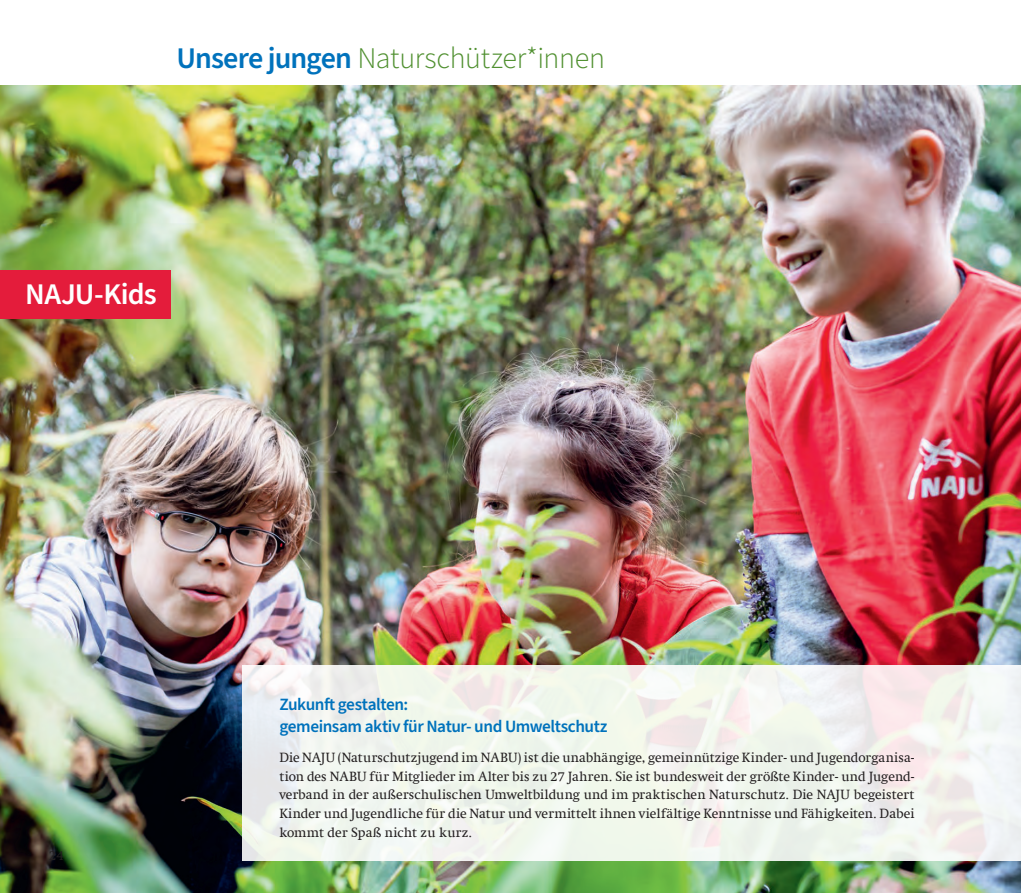
<style>
.page{position:relative;width:1021px;height:893px;background:#fff}
.page>*{position:absolute;margin:0;border:0;box-sizing:border-box;transform-origin:0 0}
.t1{font:300 30px "Source Sans Pro";letter-spacing:-.01em;color:#509030}
.t2{font:600 30px "Source Sans Pro";letter-spacing:-.025em;color:#fff}
.t3{font:600 17.25px/21.8px "Source Sans Pro";letter-spacing:-.025em;color:#0072bc}
.t4{font:13.5px/18.8px "Swift Com";letter-spacing:.01em;color:#231f20;text-align:justify}
.s1{font-weight:600;color:#0072bc}
</style>
<div class="page">
<img style="left:0;top:85px;width:1020px;height:808px">
<svg style="left:242px;top:665px;width:778px;height:195px;fill:#f1f6eb"></svg>
<div style="left:0;top:270px;width:170px;height:49px;background:#e41c3b"></div>
<h1 class="t1" style="left:176px;top:40px;width:430px"><span class="s1">Unsere jungen</span> Naturschützer*innen</h1>
<h1 class="t2" style="left:25px;top:274px;width:133px">NAJU-Kids</h1>
<p class="t4" style="left:49px;top:846px;width:16px">24</p>
<p class="t3" style="left:279px;top:694px;width:329px">Zukunft gestalten:<br>gemeinsam aktiv für Natur- und Umweltschutz</p>
<p class="t4" style="left:279px;top:748px;width:636px">Die NAJU (Naturschutzjugend im NABU) ist die unabhängige, gemeinnützige Kinder- und Jugendorganisa&shy;tion des NABU für Mitglieder im Alter bis zu 27 Jahren. Sie ist bundesweit der größte Kinder- und Jugend&shy;verband in der außerschulischen Umweltbildung und im praktischen Naturschutz. Die NAJU begeistert Kinder und Jugendliche für die Natur und vermittelt ihnen vielfältige Kenntnisse und Fähigkeiten. Dabei kommt der Spaß nicht zu kurz.</p>
</div>
